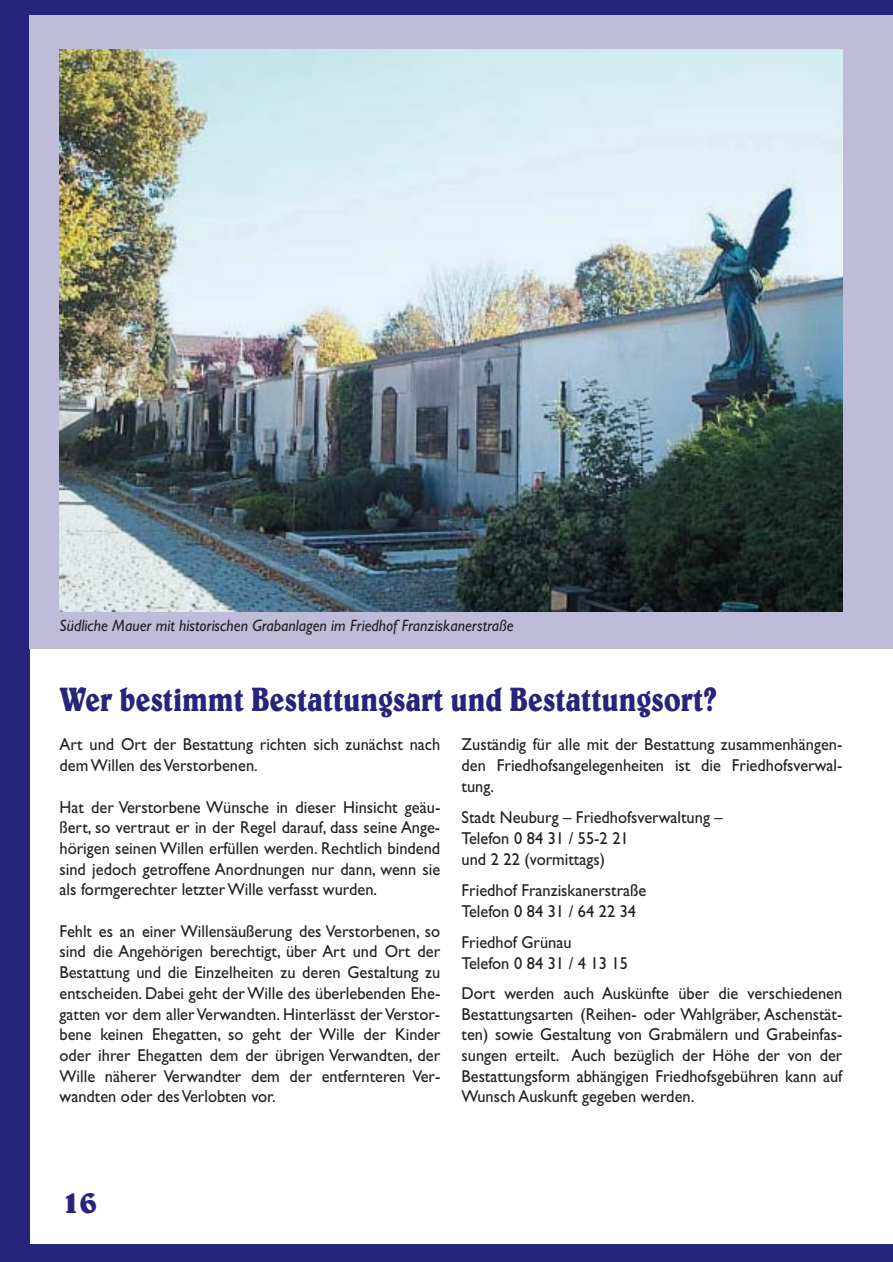
<style>
.page{position:relative;width:893px;height:1262px;background:#fff}
.page>*{position:absolute;margin:0;border:0;box-sizing:border-box;transform-origin:0 0}
.t1{font:700 34.2px "Belwe";color:#26247b;scale:.8 1}
.t2{font:700 33px "Belwe";color:#26247b}
.t3{font:17.25px/20.7px "Gill Sans";color:#231f20;scale:.95 1}
.t4{font:italic 16.5px "Gill Sans";color:#231f20;scale:.95 1}
</style>
<div class="page">
<div style="left:0;top:0;width:30px;height:1262px;background:#26247b"></div>
<div style="left:0;top:0;width:892px;height:16px;background:#26247b"></div>
<div style="left:0;top:1244px;width:892px;height:18px;background:#26247b"></div>
<div style="left:30px;top:16px;width:862px;height:633px;background:#bfbcd9"></div>
<img style="left:60px;top:50px;width:782px;height:561px">
<p class="t4" style="left:60px;top:619px;width:479px">Südliche Mauer mit historischen Grabanlagen im Friedhof Franziskanerstraße</p>
<h1 class="t1" style="left:60px;top:687px;width:823px">Wer bestimmt Bestattungsart und Bestattungsort?</h1>
<p class="t3" style="left:60px;top:736px;width:402px">Art und Ort der Bestattung richten sich zunächst nach dem Willen des Verstorbenen.</p>
<p class="t3" style="left:60px;top:798px;width:402px;text-align:justify">Hat der Verstorbene Wünsche in dieser Hinsicht geäu&shy;ßert, so vertraut er in der Regel darauf, dass seine Ange&shy;hörigen seinen Willen erfüllen werden. Rechtlich bindend sind jedoch getroffene Anordnungen nur dann, wenn sie als formgerechter letzter Wille verfasst wurden.</p>
<p class="t3" style="left:60px;top:922px;width:402px;text-align:justify">Fehlt es an einer Willensäußerung des Verstorbenen, so sind die Angehörigen berechtigt, über Art und Ort der Bestattung und die Einzelheiten zu deren Gestaltung zu entscheiden. Dabei geht der Wille des überlebenden Ehe&shy;gatten vor dem aller Verwandten. Hinterlässt der Verstor&shy;bene keinen Ehegatten, so geht der Wille der Kinder oder ihrer Ehegatten dem der übrigen Verwandten, der Wille näherer Verwandter dem der entfernteren Ver&shy;wandten oder des Verlobten vor.</p>
<p class="t3" style="left:461px;top:736px;width:402px;text-align:justify">Zuständig für alle mit der Bestattung zusammenhängen&shy;den Friedhofsangelegenheiten ist die Friedhofsverwal&shy;tung.</p>
<p class="t3" style="left:461px;top:809px;width:276px">Stadt Neuburg – Friedhofsverwaltung –<br>Telefon 0 84 31 / 55-2 21<br>und 2 22 (vormittags)</p>
<p class="t3" style="left:461px;top:881px;width:196px">Friedhof Franziskanerstraße<br>Telefon 0 84 31 / 64 22 34</p>
<p class="t3" style="left:461px;top:933px;width:177px">Friedhof Grünau<br>Telefon 0 84 31 / 4 13 15</p>
<p class="t3" style="left:461px;top:984px;width:402px;text-align:justify">Dort werden auch Auskünfte über die verschiedenen Bestattungsarten (Reihen- oder Wahlgräber, Aschenstät&shy;ten) sowie Gestaltung von Grabmälern und Grabeinfas&shy;sungen erteilt. Auch bezüglich der Höhe der von der Bestattungsform abhängigen Friedhofsgebühren kann auf Wunsch Auskunft gegeben werden.</p>
<h2 class="t2" style="left:62px;top:1189px;width:37px">16</h2>
</div>
